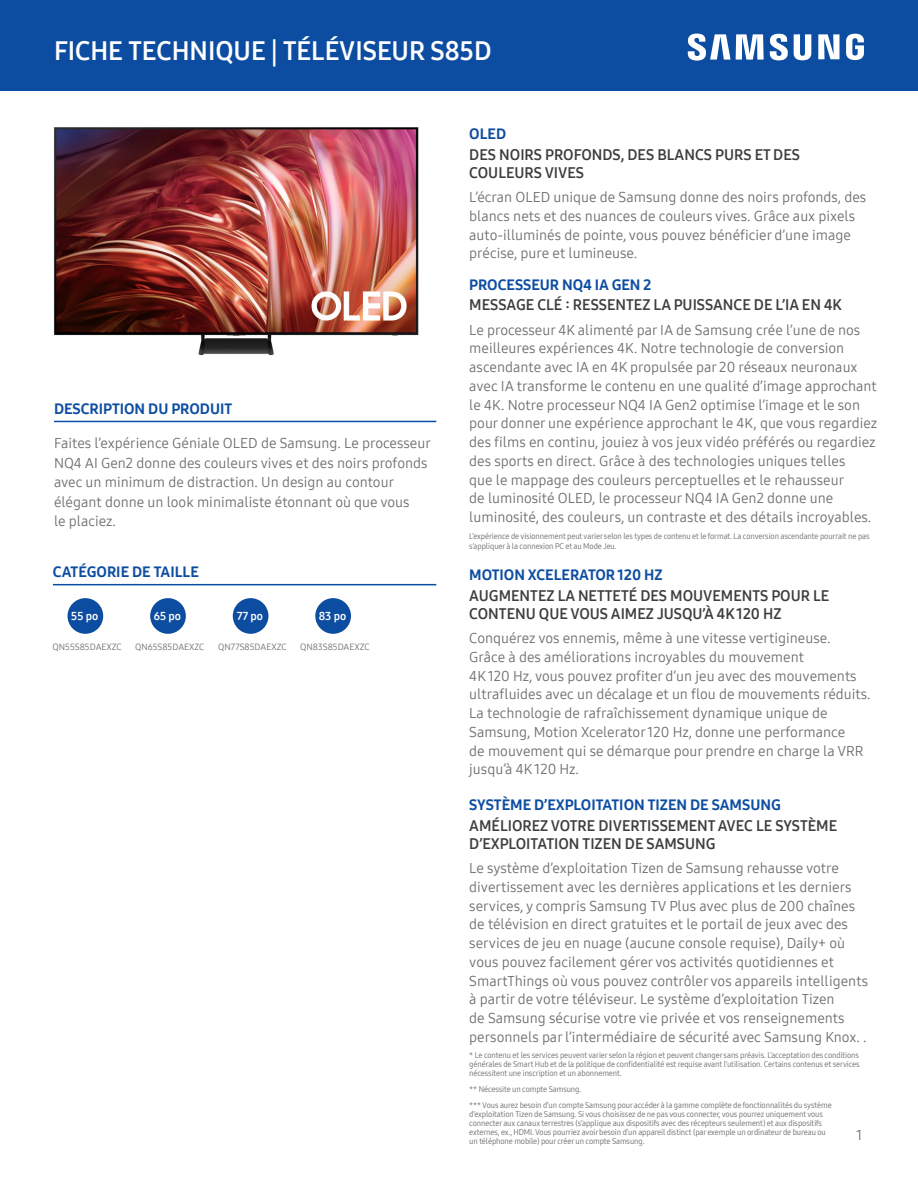
<style>
.page{position:relative;width:918px;height:1188px;background:#fff}
.page>*{position:absolute;margin:0;border:0;box-sizing:border-box;transform-origin:0 0}
.t1{font:26.1px "Samsung One 700";color:#fff}
.KEY_FEATURE_-_HEADLINES__BLACK{font:15px/18px "Samsung One 700";color:#3e3e3f}
.KEY_FEATURE_-_HEADLINES__BLUE_800{font:15px "Samsung One 800";color:#0d4da1}
.PRODUCT_DESCRIPTION{font:15px "Samsung One 800";color:#0d4da1}
.Body_Copy{font:15px "Samsung One 800";color:#0d4da1}
.Body_Copy-2{font:14.25px/18.8px "Samsung One 400";color:#6c6d70}
.t2{font:11.25px "Samsung One 700";color:#fff}
.Body_Bullets{font:9px "Samsung One 400";color:#6c6d70}
.LEGAL{font:8.25px/9px "Samsung One 400 C";letter-spacing:-.01em;color:#6c6d70}
</style>
<div class="page">
<div style="left:0;top:0;width:918px;height:91px;background:#0d4da1"></div>
<svg style="left:688px;top:34px;width:176px;height:27px"></svg>
<hr style="left:53px;top:584px;width:383px;height:1px;background:#0d4da1">
<div style="left:68px;top:598px;width:35px;height:36px;background:#0d4da1;border-radius:50%"></div>
<div style="left:150px;top:598px;width:36px;height:36px;background:#0d4da1;border-radius:50%"></div>
<div style="left:233px;top:598px;width:35px;height:36px;background:#0d4da1;border-radius:50%"></div>
<div style="left:315px;top:598px;width:36px;height:36px;background:#0d4da1;border-radius:50%"></div>
<img style="left:53px;top:127px;width:366px;height:229px">
<hr style="left:54px;top:421px;width:382px;height:1px;background:#0d4da1">
<h1 class="t1" style="left:54px;top:34px;width:439px">FICHE TECHNIQUE | TÉLÉVISEUR S85D</h1>
<p class="PRODUCT_DESCRIPTION" style="left:54px;top:399px;width:180px">DESCRIPTION DU PRODUIT</p>
<p class="Body_Copy-2" style="left:54px;top:434px;width:378px;line-height:19.5px">Faites l’expérience Géniale OLED de Samsung. Le processeur NQ4 AI Gen2 donne des couleurs vives et des noirs profonds avec un minimum de distraction. Un design au contour élégant donne un look minimaliste étonnant où que vous<br>le placiez.</p>
<p class="PRODUCT_DESCRIPTION" style="left:53px;top:562px;width:147px">CATÉGORIE DE TAILLE</p>
<p class="t2" style="left:71px;top:609px;width:29px">55 po</p>
<p class="Body_Bullets" style="left:53px;top:641px;width:71px">QN55S85DAEXZC</p>
<p class="t2" style="left:154px;top:609px;width:29px">65 po</p>
<p class="Body_Bullets" style="left:135px;top:641px;width:71px">QN65S85DAEXZC</p>
<p class="t2" style="left:237px;top:609px;width:28px">77 po</p>
<p class="Body_Bullets" style="left:218px;top:641px;width:70px">QN77S85DAEXZC</p>
<p class="t2" style="left:319px;top:609px;width:29px">83 po</p>
<p class="Body_Bullets" style="left:300px;top:641px;width:71px">QN83S85DAEXZC</p>
<p class="KEY_FEATURE_-_HEADLINES__BLUE_800" style="left:469px;top:124px;width:38px">OLED</p>
<p class="KEY_FEATURE_-_HEADLINES__BLACK" style="left:469px;top:145px;width:332px">DES NOIRS PROFONDS, DES BLANCS PURS ET DES<br>COULEURS VIVES</p>
<p class="Body_Copy-2" style="left:469px;top:187px;width:399px">L’écran OLED unique de Samsung donne des noirs profonds, des blancs nets et des nuances de couleurs vives. Grâce aux pixels auto-illuminés de pointe, vous pouvez bénéficier d’une image précise, pure et lumineuse.</p>
<p class="KEY_FEATURE_-_HEADLINES__BLUE_800" style="left:469px;top:274px;width:184px">PROCESSEUR NQ4 IA GEN 2</p>
<p class="KEY_FEATURE_-_HEADLINES__BLACK" style="left:469px;top:296px;width:374px">MESSAGE CLÉ : RESSENTEZ LA PUISSANCE DE L’IA EN 4K</p>
<p class="Body_Copy-2" style="left:469px;top:320px;width:410px">Le processeur 4K alimenté par IA de Samsung crée l’une de nos meilleures expériences 4K. Notre technologie de conversion ascendante avec IA en 4K propulsée par 20 réseaux neuronaux avec IA transforme le contenu en une qualité d’image approchant le 4K. Notre processeur NQ4 IA Gen2 optimise l’image et le son pour donner une expérience approchant le 4K, que vous regardiez des films en continu, jouiez à vos jeux vidéo préférés ou regardiez des sports en direct. Grâce à des technologies uniques telles<br>que le mappage des couleurs perceptuelles et le rehausseur<br>de luminosité OLED, le processeur NQ4 IA Gen2 donne une luminosité, des couleurs, un contraste et des détails incroyables.</p>
<p class="LEGAL" style="left:469px;top:531px;width:402px;line-height:9.9px">L’expérience de visionnement peut varier selon les types de contenu et le format. La conversion ascendante pourrait ne pas s’appliquer à la connexion PC et au Mode Jeu.</p>
<p class="KEY_FEATURE_-_HEADLINES__BLUE_800" style="left:469px;top:565px;width:195px">MOTION XCELERATOR 120 HZ</p>
<p class="KEY_FEATURE_-_HEADLINES__BLACK" style="left:469px;top:586px;width:362px">AUGMENTEZ LA NETTETÉ DES MOUVEMENTS POUR LE<br>CONTENU QUE VOUS AIMEZ JUSQU’À 4K 120 HZ</p>
<p class="Body_Copy-2" style="left:469px;top:628px;width:403px">Conquérez vos ennemis, même à une vitesse vertigineuse.<br>Grâce à des améliorations incroyables du mouvement<br>4K 120 Hz, vous pouvez profiter d’un jeu avec des mouvements ultrafluides avec un décalage et un flou de mouvements réduits.<br>La technologie de rafraîchissement dynamique unique de Samsung, Motion Xcelerator 120 Hz, donne une performance<br>de mouvement qui se démarque pour prendre en charge la VRR jusqu’à 4K 120 Hz.</p>
<p class="Body_Copy" style="left:469px;top:795px;width:313px">SYSTÈME D’EXPLOITATION TIZEN DE SAMSUNG</p>
<p class="KEY_FEATURE_-_HEADLINES__BLACK" style="left:469px;top:817px;width:369px">AMÉLIOREZ VOTRE DIVERTISSEMENT AVEC LE SYSTÈME<br>D’EXPLOITATION TIZEN DE SAMSUNG</p>
<p class="Body_Copy-2" style="left:469px;top:859px;width:400px">Le système d’exploitation Tizen de Samsung rehausse votre divertissement avec les dernières applications et les derniers services, y compris Samsung TV Plus avec plus de 200 chaînes de télévision en direct gratuites et le portail de jeux avec des services de jeu en nuage (aucune console requise), Daily+ où vous pouvez facilement gérer vos activités quotidiennes et SmartThings où vous pouvez contrôler vos appareils intelligents à partir de votre téléviseur. Le système d’exploitation Tizen<br>de Samsung sécurise votre vie privée et vos renseignements personnels par l’intermédiaire de sécurité avec Samsung Knox. .</p>
<p class="LEGAL" style="left:469px;top:1050px;width:392px;text-align:justify">* Le contenu et les services peuvent varier selon la région et peuvent changer sans préavis. L’acceptation des conditions générales de Smart Hub et de la politique de confidentialité est requise avant l’utilisation. Certains contenus et services nécessitent une inscription et un abonnement.</p>
<p class="LEGAL" style="left:469px;top:1085px;width:114px">** Nécessite un compte Samsung.</p>
<p class="LEGAL" style="left:469px;top:1101px;width:364px">*** Vous aurez besoin d’un compte Samsung pour accéder à la gamme complète de fonctionnalités du système d’exploitation Tizen de Samsung. Si vous choisissez de ne pas vous connecter, vous pourrez uniquement vous connecter aux canaux terrestres (s’applique aux dispositifs avec des récepteurs seulement) et aux dispositifs externes, ex., HDMI. Vous pourriez avoir besoin d’un appareil distinct (par exemple un ordinateur de bureau ou un téléphone mobile) pour créer un compte Samsung.</p>
<p class="Body_Copy-2" style="left:856px;top:1125px;width:8px">1</p>
</div>
